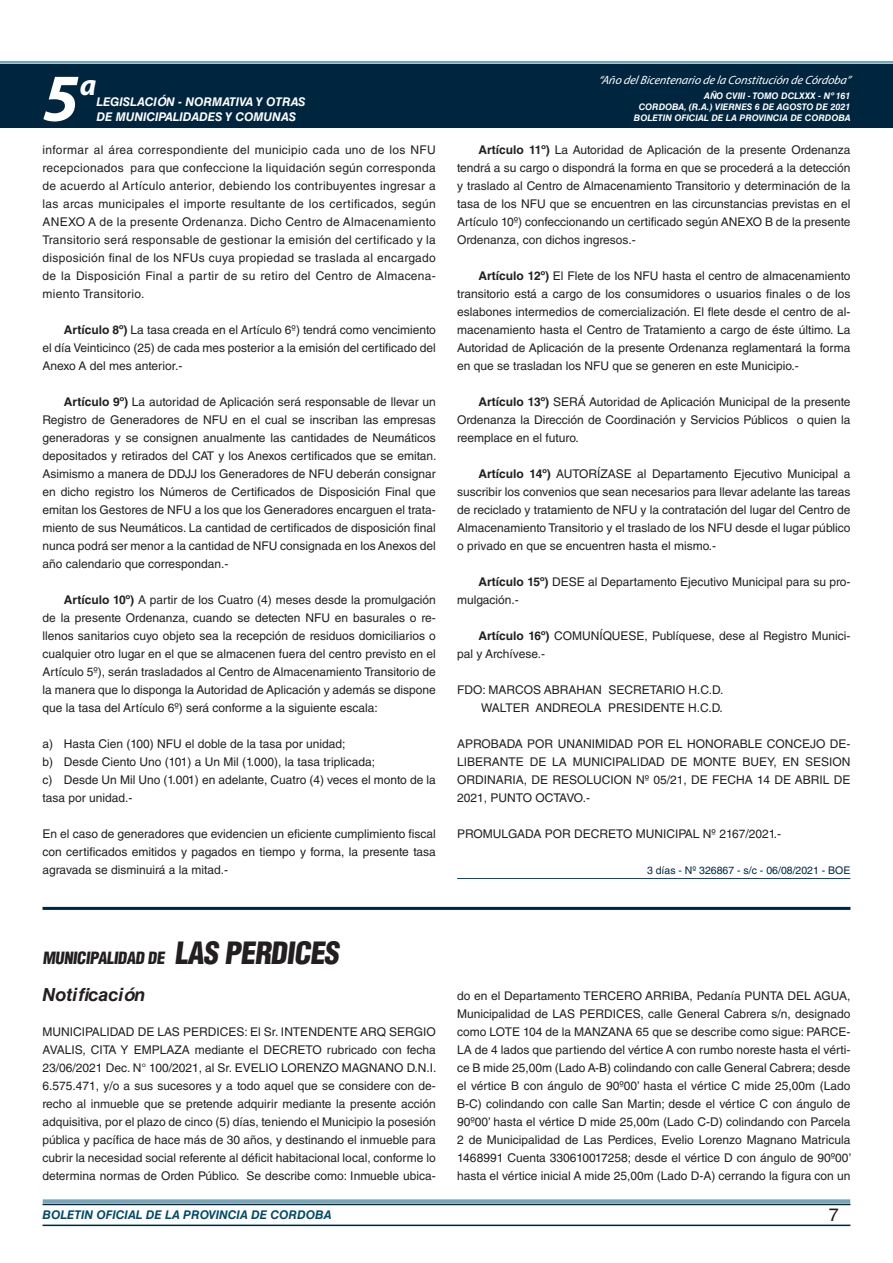
<style>
.page{position:relative;width:893px;height:1263px;background:#fff}
.page>*{position:absolute;margin:0;border:0;box-sizing:border-box;transform-origin:0 0}
.t1{font:italic 700 67.5px "Myriad Pro";color:#fff}
.t2{font:italic 700 30px "Myriad Pro";color:#fff}
.NOMBRE_DE_MINISTERIO{font:italic 700 18px "Helvetica LT Std";color:#231f20}
.t3{font:18px "Helvetica LT Std";color:#231f20}
.BASE{font:900 condensed 16.5px "Helvetica LT Std";color:#231f20}
.BASE-2{font:12px/18px "Helvetica LT Std";color:#231f20;text-align:justify}
.t4{font:italic 700 12px "Helvetica LT Std";color:#fff}
.t5{font:italic 12px "Myriad Pro";color:#fff}
.t6{font:italic 700 12px "Helvetica LT Std";color:#004b6c}
.FECHA_DE_VENCIMIENTO{font:10.5px "Helvetica LT Std";color:#00263f}
.t7{font:italic 700 9px/10.8px "Helvetica LT Std";color:#fff;text-align:right}
.s1{font-weight:700}
.s2{font-size:30px}
</style>
<div class="page">
<div style="left:0;top:61px;width:893px;height:6px;background:#fff;opacity:.75"></div>
<div style="left:0;top:64px;width:893px;height:64px;background:#00263f"></div>
<hr style="left:43px;top:1224px;width:807px;height:2px;background:#00263f">
<div style="left:42px;top:1198px;width:809px;height:8px;background:#fff;opacity:.75"></div>
<hr style="left:457px;top:878px;width:393px;height:1px;background:#004b6c">
<hr style="left:43px;top:907px;width:807px;height:3px;background:#00263f">
<h1 class="t1" style="left:43px;top:54px;width:38px">5</h1>
<h2 class="t2" style="left:80px;top:66px;width:18px">a</h2>
<p class="t4" style="left:96px;top:95px;width:211px">LEGISLACIÓN - NORMATIVA Y OTRAS</p>
<p class="t4" style="left:96px;top:109px;width:201px">DE MUNICIPALIDADES Y COMUNAS</p>
<p class="t5" style="left:598px;top:72px;width:254px">“Año delBicentenario de la Constitución de Córdoba”</p>
<p class="t7" style="left:634px;top:91px;width:218px">AÑO CVIII - TOMO DCLXXX - Nº 161<br>CORDOBA, (R.A.) VIERNES 6 DE AGOSTO DE 2021<br>BOLETIN OFICIAL DE LA PROVINCIA DE CORDOBA</p>
<p class="BASE-2" style="left:43px;top:141px;width:395px">informar al área correspondiente del municipio cada uno de los NFU recepcionados para que confeccione la liquidación según corresponda de acuerdo al Artículo anterior, debiendo los contribuyentes ingresar a las arcas municipales el importe resultante de los certificados, según ANEXO A de la presente Ordenanza. Dicho Centro de Almacenamiento Transitorio será responsable de gestionar la emisión del certificado y la disposición final de los NFUs cuya propiedad se traslada al encargado de la Disposición Final a partir de su retiro del Centro de Almacena&shy;miento Transitorio.</p>
<p class="BASE-2" style="left:43px;top:321px;width:395px;text-indent:21px"><span class="s1">Artículo 8º)</span> La tasa creada en el Artículo 6º) tendrá como vencimiento el día Veinticinco (25) de cada mes posterior a la emisión del certificado del Anexo A del mes anterior.-</p>
<p class="BASE-2" style="left:43px;top:393px;width:396px;text-indent:21px"><span class="s1">Artículo 9º)</span> La autoridad de Aplicación será responsable de llevar un Registro de Generadores de NFU en el cual se inscriban las empresas generadoras y se consignen anualmente las cantidades de Neumáticos depositados y retirados del CAT y los Anexos certificados que se emitan.<br>Asimismo a manera de DDJJ los Generadores de NFU deberán consignar en dicho registro los Números de Certificados de Disposición Final que emitan los Gestores de NFU a los que los Generadores encarguen el trata&shy;miento de sus Neumáticos. La cantidad de certificados de disposición final nunca podrá ser menor a la cantidad de NFU consignada en los Anexos del año calendario que correspondan.-</p>
<p class="BASE-2" style="left:43px;top:591px;width:395px;text-indent:21px"><span class="s1">Artículo 10º)</span> A partir de los Cuatro (4) meses desde la promulgación de la presente Ordenanza, cuando se detecten NFU en basurales o re&shy;llenos sanitarios cuyo objeto sea la recepción de residuos domiciliarios o cualquier otro lugar en el que se almacenen fuera del centro previsto en el Artículo 5º), serán trasladados al Centro de Almacenamiento Transitorio de la manera que lo disponga la Autoridad de Aplicación y además se dispone que la tasa del Artículo 6º) será conforme a la siguiente escala:</p>
<p class="BASE-2" style="left:43px;top:735px;width:304px">a) Hasta Cien (100) NFU el doble de la tasa por unidad;</p>
<p class="BASE-2" style="left:43px;top:753px;width:334px">b) Desde Ciento Uno (101) a Un Mil (1.000), la tasa triplicada;</p>
<p class="BASE-2" style="left:43px;top:771px;width:395px">c) Desde Un Mil Uno (1.001) en adelante, Cuatro (4) veces el monto de la tasa por unidad.-</p>
<p class="BASE-2" style="left:43px;top:825px;width:395px">En el caso de generadores que evidencien un eficiente cumplimiento fiscal con certificados emitidos y pagados en tiempo y forma, la presente tasa agravada se disminuirá a la mitad.-</p>
<p class="BASE-2" style="left:457px;top:141px;width:395px;text-indent:21px"><span class="s1">Artículo 11º)</span> La Autoridad de Aplicación de la presente Ordenanza tendrá a su cargo o dispondrá la forma en que se procederá a la detección y traslado al Centro de Almacenamiento Transitorio y determinación de la tasa de los NFU que se encuentren en las circunstancias previstas en el Artículo 10º) confeccionando un certificado según ANEXO B de la presente Ordenanza, con dichos ingresos.-</p>
<p class="BASE-2" style="left:457px;top:267px;width:395px;text-indent:21px"><span class="s1">Artículo 12º)</span> El Flete de los NFU hasta el centro de almacenamiento transitorio está a cargo de los consumidores o usuarios finales o de los eslabones intermedios de comercialización. El flete desde el centro de al&shy;macenamiento hasta el Centro de Tratamiento a cargo de éste último. La Autoridad de Aplicación de la presente Ordenanza reglamentará la forma en que se trasladan los NFU que se generen en este Municipio.-</p>
<p class="BASE-2" style="left:457px;top:393px;width:395px;text-indent:21px"><span class="s1">Artículo 13º)</span> SERÁ Autoridad de Aplicación Municipal de la presente Ordenanza la Dirección de Coordinación y Servicios Públicos o quien la reemplace en el futuro.</p>
<p class="BASE-2" style="left:457px;top:465px;width:395px;text-indent:21px"><span class="s1">Artículo 14º)</span> AUTORÍZASE al Departamento Ejecutivo Municipal a suscribir los convenios que sean necesarios para llevar adelante las tareas de reciclado y tratamiento de NFU y la contratación del lugar del Centro de Almacenamiento Transitorio y el traslado de los NFU desde el lugar público o privado en que se encuentren hasta el mismo.-</p>
<p class="BASE-2" style="left:457px;top:573px;width:395px;text-indent:21px"><span class="s1">Artículo 15º)</span> DESE al Departamento Ejecutivo Municipal para su pro&shy;mulgación.-</p>
<p class="BASE-2" style="left:457px;top:627px;width:395px;text-indent:21px"><span class="s1">Artículo 16º)</span> COMUNÍQUESE, Publíquese, dese al Registro Munici&shy;pal y Archívese.-</p>
<p class="BASE-2" style="left:457px;top:681px;width:268px">FDO: MARCOS ABRAHAN SECRETARIO H.C.D.</p>
<p class="BASE-2" style="left:481px;top:699px;width:243px">WALTER ANDREOLA PRESIDENTE H.C.D.</p>
<p class="BASE-2" style="left:457px;top:735px;width:395px">APROBADA POR UNANIMIDAD POR EL HONORABLE CONCEJO DE-LIBERANTE DE LA MUNICIPALIDAD DE MONTE BUEY, EN SESION ORDINARIA, DE RESOLUCION Nº 05/21, DE FECHA 14 DE ABRIL DE 2021, PUNTO OCTAVO.-</p>
<p class="BASE-2" style="left:457px;top:825px;width:325px">PROMULGADA POR DECRETO MUNICIPAL Nº 2167/2021.-</p>
<p class="FECHA_DE_VENCIMIENTO" style="left:647px;top:864px;width:205px">3 días - Nº 326867 - s/c - 06/08/2021 - BOE</p>
<p class="BASE" style="left:43px;top:947px;width:303px">MUNICIPALIDAD DE <span class="s2">LAS PERDICES</span></p>
<p class="NOMBRE_DE_MINISTERIO" style="left:43px;top:984px;width:105px">Notificación</p>
<p class="BASE-2" style="left:43px;top:1023px;width:395px">MUNICIPALIDAD DE LAS PERDICES: El Sr. INTENDENTE ARQ SERGIO AVALIS, CITA Y EMPLAZA mediante el DECRETO rubricado con fecha 23/06/2021 Dec. N° 100/2021, al Sr. EVELIO LORENZO MAGNANO D.N.I.<br>6.575.471, y/o a sus sucesores y a todo aquel que se considere con de&shy;recho al inmueble que se pretende adquirir mediante la presente acción adquisitiva, por el plazo de cinco (5) días, teniendo el Municipio la posesión pública y pacífica de hace más de 30 años, y destinando el inmueble para cubrir la necesidad social referente al déficit habitacional local, conforme lo determina normas de Orden Público. Se describe como: Inmueble ubica-</p>
<p class="BASE-2" style="left:457px;top:987px;width:396px">do en el Departamento TERCERO ARRIBA, Pedanía PUNTA DEL AGUA, Municipalidad de LAS PERDICES, calle General Cabrera s/n, designado como LOTE 104 de la MANZANA 65 que se describe como sigue: PARCE-LA de 4 lados que partiendo del vértice A con rumbo noreste hasta el vérti&shy;ce B mide 25,00m (Lado A-B) colindando con calle General Cabrera; desde el vértice B con ángulo de 90º00’ hasta el vértice C mide 25,00m (Lado B-C) colindando con calle San Martin; desde el vértice C con ángulo de 90º00’ hasta el vértice D mide 25,00m (Lado C-D) colindando con Parcela 2 de Municipalidad de Las Perdices, Evelio Lorenzo Magnano Matricula 1468991 Cuenta 330610017258; desde el vértice D con ángulo de 90º00’ hasta el vértice inicial A mide 25,00m (Lado D-A) cerrando la figura con un</p>
<p class="t6" style="left:43px;top:1208px;width:290px">BOLETIN OFICIAL DE LA PROVINCIA DE CORDOBA</p>
<h3 class="t3" style="left:829px;top:1204px;width:12px">7</h3>
</div>
